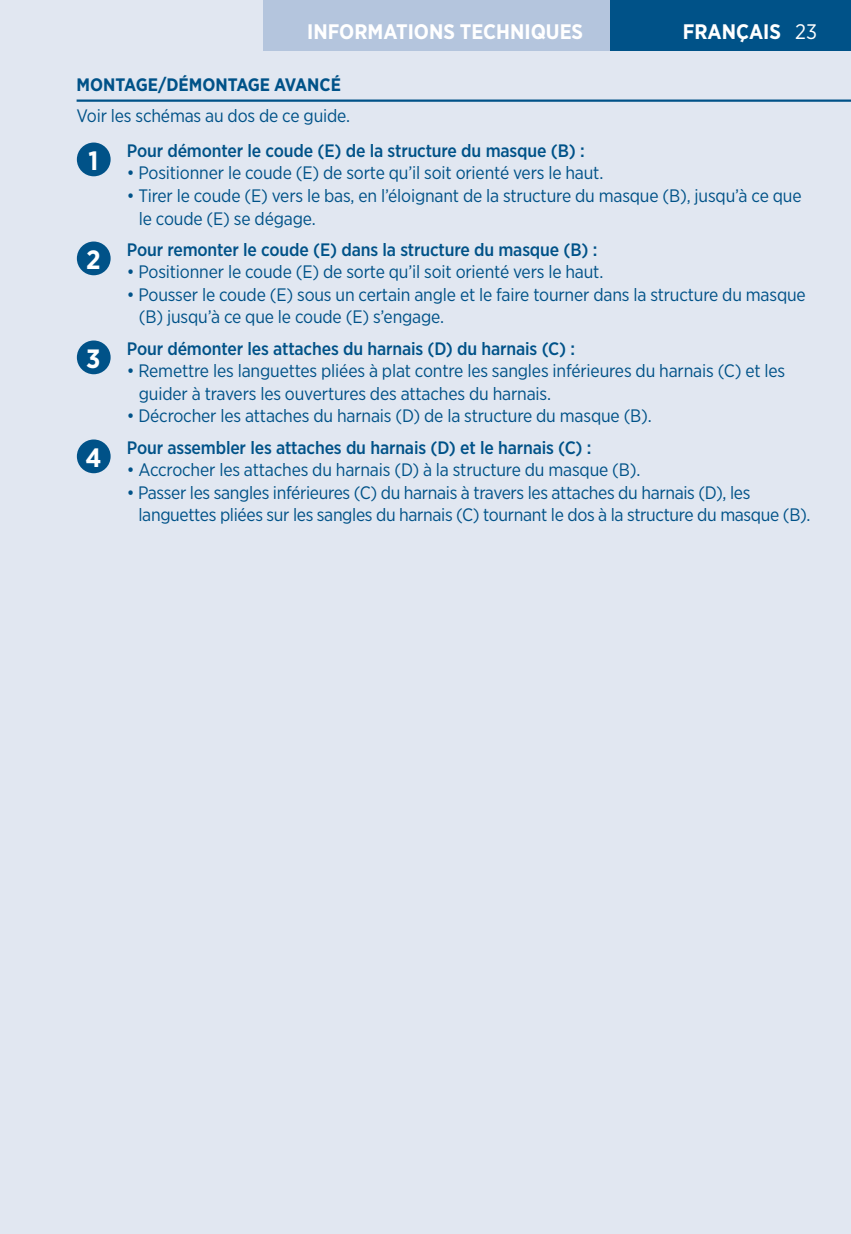
<style>
.page{position:relative;width:851px;height:1234px;background:#fff}
.page>*{position:absolute;margin:0;border:0;box-sizing:border-box;transform-origin:0 0}
.t1{font:700 26.4px "Gotham Narrow";color:#fff}
.t2{font:700 21px "Gotham Narrow";color:#fff}
.t3{font:18px/22.5px "Gotham Narrow";letter-spacing:-.01em;color:#005288}
.t4{font:500 18px "Gotham Narrow";letter-spacing:-.01em;color:#005288}
.t5{font:700 18px "Gotham Narrow";color:#005288}
.s1{font-weight:400}
</style>
<div class="page">
<div style="left:0;top:0;width:850px;height:1233px;background:#e1e7f1"></div>
<div style="left:610px;top:0;width:240px;height:51px;background:#005288"></div>
<div style="left:263px;top:0;width:347px;height:51px;background:#b4c5dd"></div>
<hr style="left:77px;top:99px;width:773px;height:3px;background:#005288">
<div style="left:77px;top:142px;width:34px;height:34px;background:#005288;border-radius:50%"></div>
<div style="left:77px;top:241px;width:34px;height:34px;background:#005288;border-radius:50%"></div>
<div style="left:77px;top:340px;width:34px;height:34px;background:#005288;border-radius:50%"></div>
<div style="left:77px;top:439px;width:34px;height:34px;background:#005288;border-radius:50%"></div>
<p class="t2" style="left:307px;top:18px;width:277px">INFORMATIONS TECHNIQUES</p>
<p class="t2" style="left:682px;top:18px;width:136px">FRANÇAIS <span class="s1">23</span></p>
<p class="t5" style="left:77px;top:73px;width:266px">MONTAGE/DÉMONTAGE AVANCÉ</p>
<p class="t3" style="left:77px;top:104px;width:275px">Voir les schémas au dos de ce guide.</p>
<h1 class="t1" style="left:88px;top:144px;width:11px">1</h1>
<p class="t4" style="left:127px;top:139px;width:459px">Pour démonter le coude (E) de la structure du masque (B) :</p>
<p class="t3" style="left:127px;top:161px;width:478px">• Positionner le coude (E) de sorte qu’il soit orienté vers le haut.</p>
<p class="t3" style="left:139px;top:184px;width:664px;text-indent:-12px">• Tirer le coude (E) vers le bas, en l’éloignant de la structure du masque (B), jusqu’à ce que le coude (E) se dégage.</p>
<h1 class="t1" style="left:86px;top:243px;width:16px">2</h1>
<p class="t4" style="left:127px;top:238px;width:472px">Pour remonter le coude (E) dans la structure du masque (B) :</p>
<p class="t3" style="left:127px;top:260px;width:478px">• Positionner le coude (E) de sorte qu’il soit orienté vers le haut.</p>
<p class="t3" style="left:139px;top:283px;width:668px;text-indent:-12px">• Pousser le coude (E) sous un certain angle et le faire tourner dans la structure du masque (B) jusqu’à ce que le coude (E) s’engage.</p>
<h1 class="t1" style="left:86px;top:341px;width:16px">3</h1>
<p class="t4" style="left:127px;top:337px;width:449px">Pour démonter les attaches du harnais (D) du harnais (C) :</p>
<p class="t3" style="left:139px;top:359px;width:647px;text-indent:-12px">• Remettre les languettes pliées à plat contre les sangles inférieures du harnais (C) et les guider à travers les ouvertures des attaches du harnais.</p>
<p class="t3" style="left:127px;top:404px;width:526px">• Décrocher les attaches du harnais (D) de la structure du masque (B).</p>
<h1 class="t1" style="left:85px;top:440px;width:17px">4</h1>
<p class="t4" style="left:127px;top:436px;width:466px">Pour assembler les attaches du harnais (D) et le harnais (C) :</p>
<p class="t3" style="left:127px;top:458px;width:515px">• Accrocher les attaches du harnais (D) à la structure du masque (B).</p>
<p class="t3" style="left:138px;top:481px;width:673px;text-indent:-12px">• Passer les sangles inférieures (C) du harnais à travers les attaches du harnais (D), les languettes pliées sur les sangles du harnais (C) tournant le dos à la structure du masque (B).</p>
</div>
